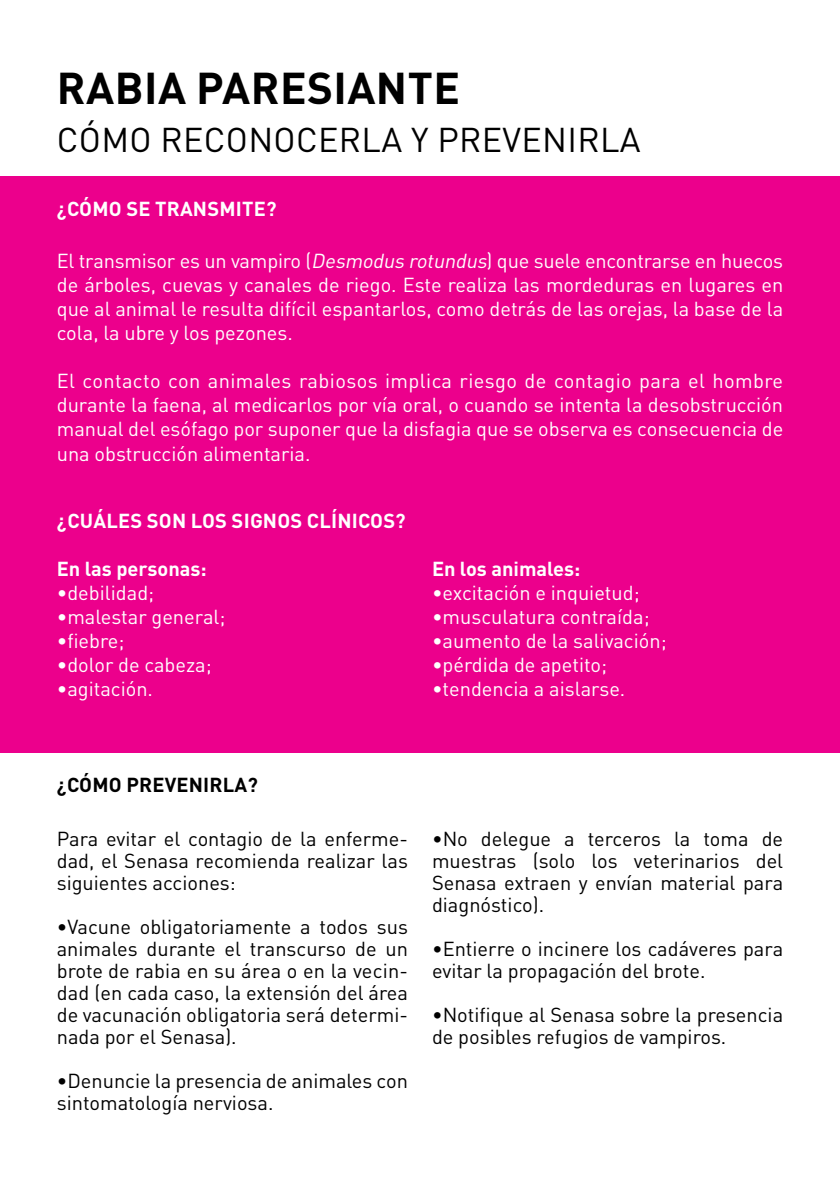
<style>
.page{position:relative;width:840px;height:1191px;background:#fff}
.page>*{position:absolute;margin:0;border:0;box-sizing:border-box;transform-origin:0 0}
.t1{font:700 44px "DIN Pro";letter-spacing:.01em;color:#000}
.t2{font:34px "DIN Pro";letter-spacing:.01em;color:#000}
.t3{font:20px/24px "DIN Pro";color:#fff;text-align:justify}
.t4{font:20px/22px "DIN Pro";color:#000;text-align:justify}
.t5{font:700 20px "DIN Pro";color:#fff}
.t6{font:700 20px "DIN Pro";letter-spacing:.01em;color:#000}
.s1{font-style:italic}
</style>
<div class="page">
<div style="left:0;top:176px;width:839px;height:576px;background:#ec008c"></div>
<h1 class="t1" style="left:57px;top:58px;width:404px">RABIA PARESIANTE</h1>
<h2 class="t2" style="left:57px;top:117px;width:585px">CÓMO RECONOCERLA Y PREVENIRLA</h2>
<p class="t5" style="left:57px;top:195px;width:112px">¿CÓMO SE TRANS</p>
<p class="t5" style="left:219px;top:195px;width:59px">MITE?</p>
<p class="t3" style="left:57px;top:248px;width:727px">El transmisor es un vampiro (<span class="s1">Desmodus rotundus</span>) que suele encontrarse en huecos de árboles, cuevas y canales de riego. Este realiza las mordeduras en lugares en que al animal le resulta difícil espantarlos, como detrás de las orejas, la base de la cola, la ubre y los pezones.</p>
<p class="t3" style="left:57px;top:368px;width:727px">El contacto con animales rabiosos implica riesgo de contagio para el hombre durante la faena, al medicarlos por vía oral, o cuando se intenta la desobstrucción manual del esófago por suponer que la disfagia que se observa es consecuencia de una obstrucción alimentaria.</p>
<p class="t5" style="left:57px;top:507px;width:104px">¿CUÁLES SON</p>
<p class="t5" style="left:191px;top:507px;width:216px">LOS SIGNOS CLÍNICOS?</p>
<p class="t5" style="left:57px;top:555px;width:151px">EN LAS PERSONAS:</p>
<p class="t3" style="left:57px;top:579px;width:99px">•debilidad;</p>
<p class="t3" style="left:57px;top:603px;width:170px">•malestar general;</p>
<p class="t3" style="left:57px;top:627px;width:69px">•fiebre;</p>
<p class="t3" style="left:57px;top:651px;width:156px">•dolor de cabeza;</p>
<p class="t3" style="left:57px;top:675px;width:98px">•agitación.</p>
<p class="t5" style="left:432px;top:555px;width:150px">EN LOS ANIMALES:</p>
<p class="t3" style="left:432px;top:579px;width:209px">•excitación e inquietud;</p>
<p class="t3" style="left:432px;top:603px;width:219px">•musculatura contraída;</p>
<p class="t3" style="left:432px;top:627px;width:236px">•aumento de la salivación;</p>
<p class="t3" style="left:432px;top:651px;width:176px">•pérdida de apetito;</p>
<p class="t3" style="left:432px;top:675px;width:195px">•tendencia a aislarse.</p>
<p class="t6" style="left:57px;top:771px;width:202px">¿CÓMO PREVENIRLA?</p>
<p class="t4" style="left:57px;top:826px;width:352px">Para evitar el contagio de la enferme&shy;dad, el Senasa recomienda realizar las siguientes acciones:</p>
<p class="t4" style="left:57px;top:914px;width:352px">•Vacune obligatoriamente a todos sus animales durante el transcurso de un brote de rabia en su área o en la vecin&shy;dad (en cada caso, la extensión del área de vacunación obligatoria será determi&shy;nada por el Senasa).</p>
<p class="t4" style="left:57px;top:1068px;width:352px">•Denuncie la presencia de animales con sintomatología nerviosa.</p>
<p class="t4" style="left:432px;top:826px;width:352px">•No delegue a terceros la toma de muestras (solo los veterinarios del Senasa extraen y envían material para diagnóstico).</p>
<p class="t4" style="left:432px;top:936px;width:352px">•Entierre o incinere los cadáveres para evitar la propagación del brote.</p>
<p class="t4" style="left:432px;top:1002px;width:352px">•Notifique al Senasa sobre la presencia de posibles refugios de vampiros.</p>
</div>
